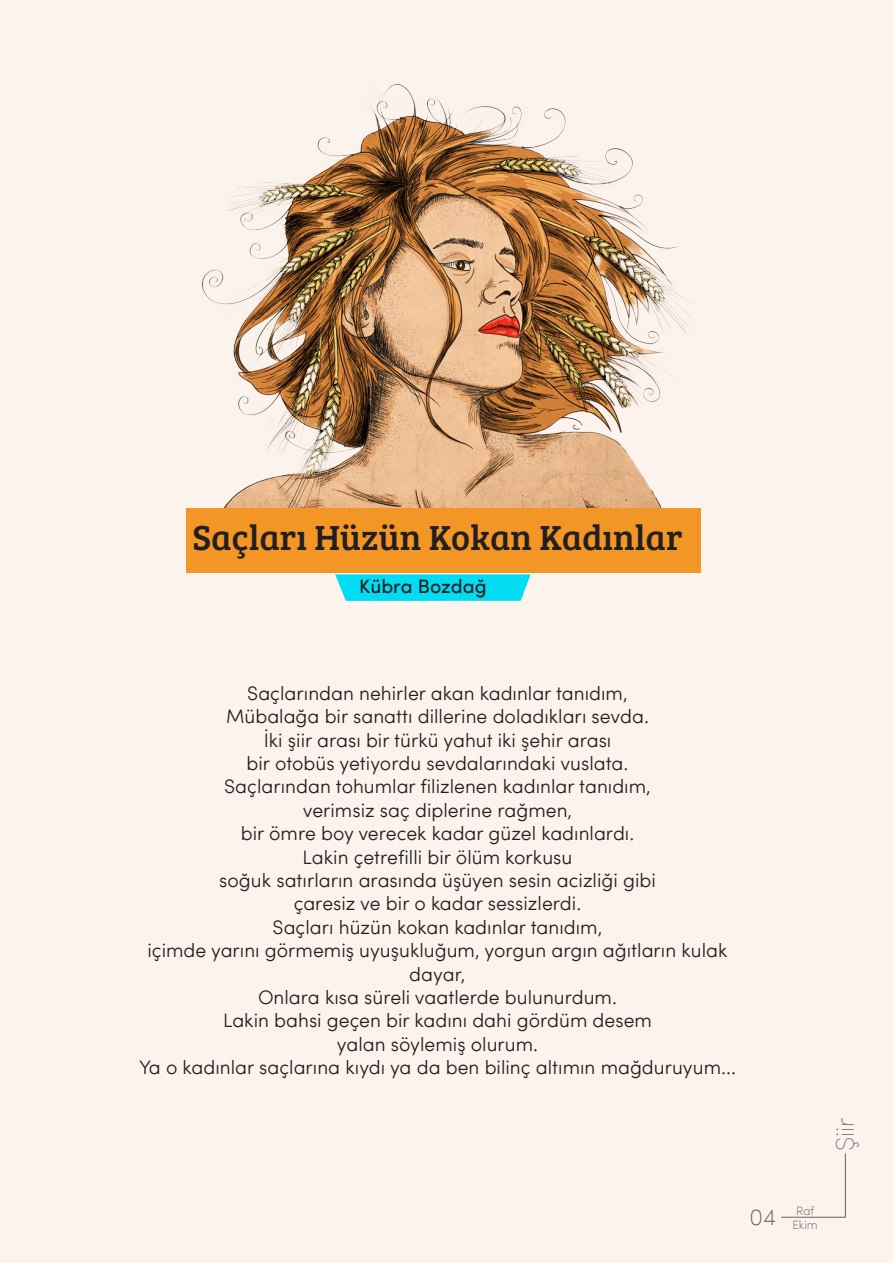
<style>
.page{position:relative;width:893px;height:1263px;background:#fdf3ed}
.page>*{position:absolute;margin:0;border:0;box-sizing:border-box;transform-origin:0 0}
.t1{font:36px "Bree Serif";color:#231f20}
.t2{font:200 25.5px "Sofia W03";color:#606465}
.t3{font:200 22.5px "Sofia W03";color:#606465}
.t4{font:300 19.5px/23.4px "Sofia W03";color:#231f20;text-align:center}
.t5{font:19.5px "Sofia W03";color:#231f20}
.t6{font:200 12px "Sofia W03";color:#606465}
</style>
<div class="page">
<img style="left:202px;top:84px;width:499px;height:430px">
<hr style="left:781px;top:1217px;width:64px;height:1px;background:#606465">
<hr style="left:845px;top:1153px;width:1px;height:64px;background:#606465">
<div style="left:186px;top:508px;width:514px;height:64px;background:#f29625"></div>
<svg style="left:335px;top:574px;width:196px;height:27px;background:#12ddf1"></svg>
<p class="t1" style="left:193px;top:511px;width:492px">Saçları Hüzün Kokan Kadınlar</p>
<p class="t5" style="left:359px;top:572px;width:129px">Kübra Bozdağ</p>
<p class="t4" style="left:247px;top:680px;width:382px">Saçlarından nehirler akan kadınlar tanıdım,</p>
<p class="t4" style="left:226px;top:703px;width:424px">Mübalağa bir sanattı dillerine doladıkları sevda.</p>
<p class="t4" style="left:264px;top:727px;width:349px">İki şiir arası bir türkü yahut iki şehir arası</p>
<p class="t4" style="left:247px;top:750px;width:383px">bir otobüs yetiyordu sevdalarındaki vuslata.</p>
<p class="t4" style="left:224px;top:774px;width:428px">Saçlarından tohumlar filizlenen kadınlar tanıdım,</p>
<p class="t4" style="left:303px;top:797px;width:271px">verimsiz saç diplerine rağmen,</p>
<p class="t4" style="left:241px;top:820px;width:395px">bir ömre boy verecek kadar güzel kadınlardı.</p>
<p class="t4" style="left:303px;top:844px;width:271px">Lakin çetrefilli bir ölüm korkusu</p>
<p class="t4" style="left:219px;top:867px;width:438px">soğuk satırların arasında üşüyen sesin acizliği gibi</p>
<p class="t4" style="left:294px;top:891px;width:289px">çaresiz ve bir o kadar sessizlerdi.</p>
<p class="t4" style="left:273px;top:914px;width:331px">Saçları hüzün kokan kadınlar tanıdım,</p>
<p class="t4" style="left:147px;top:937px;width:582px">içimde yarını görmemiş uyuşukluğum, yorgun argın ağıtların kulak dayar,</p>
<p class="t4" style="left:258px;top:984px;width:360px">Onlara kısa süreli vaatlerde bulunurdum.</p>
<p class="t4" style="left:223px;top:1008px;width:430px">Lakin bahsi geçen bir kadını dahi gördüm desem</p>
<p class="t4" style="left:337px;top:1031px;width:203px">yalan söylemiş olurum.</p>
<p class="t4" style="left:139px;top:1054px;width:598px">Ya o kadınlar saçlarına kıydı ya da ben bilinç altımın mağduruyum...</p>
<p class="t2" style="left:828px;top:1151px;width:35px;rotate:-90deg">Şiir</p>
<p class="t6" style="left:796px;top:1202px;width:20px">Raf</p>
<p class="t3" style="left:749px;top:1202px;width:28px">04</p>
<p class="t6" style="left:792px;top:1217px;width:27px">Ekim</p>
</div>
